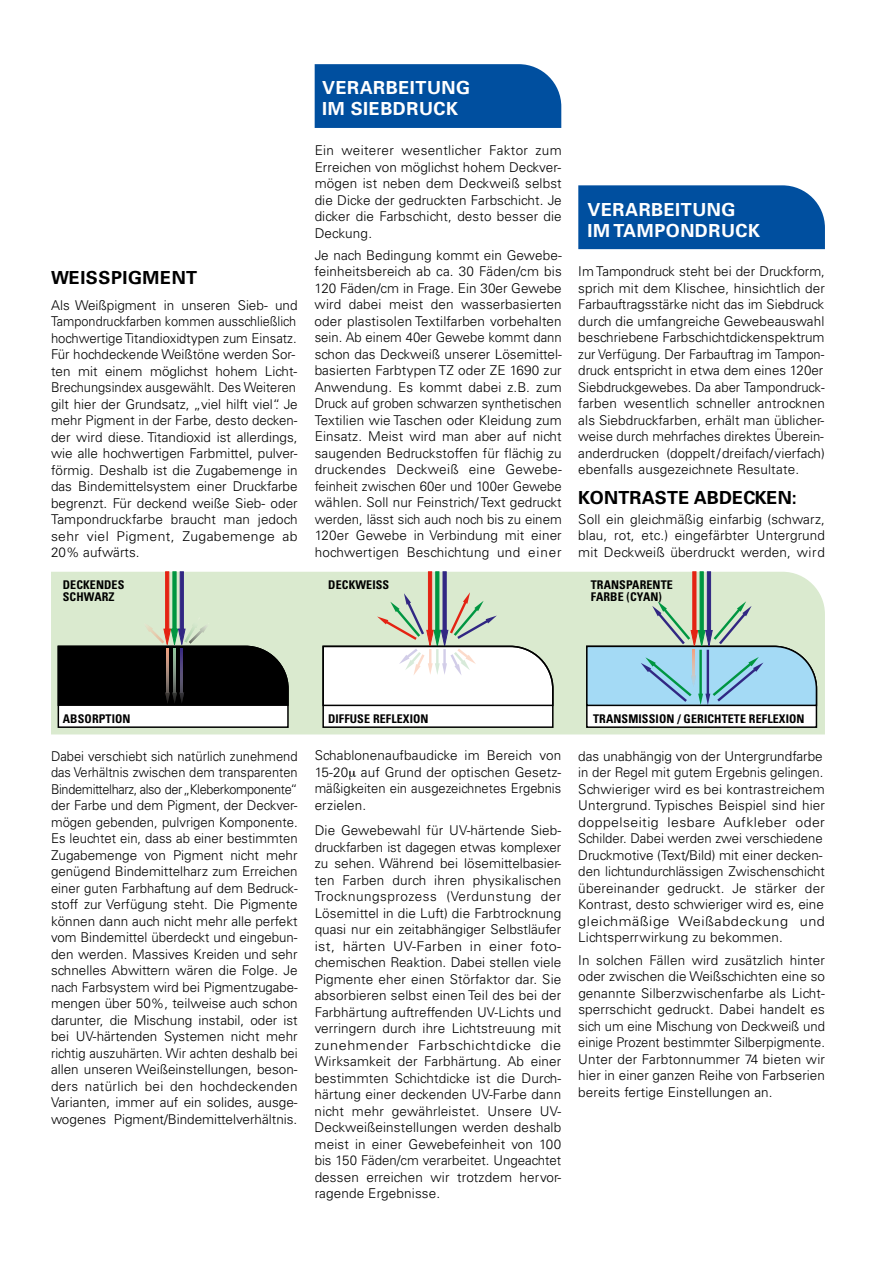
<style>
.page{position:relative;width:893px;height:1263px;background:#fff}
.page>*{position:absolute;margin:0;border:0;box-sizing:border-box;transform-origin:0 0}
.t1{font:700 18px/21px "Univers";letter-spacing:.03em;color:#fff}
.t2{font:700 18px "Univers";letter-spacing:.01em;color:#000}
.t3{font:700 18px "Univers";letter-spacing:.03em;color:#000}
.t4{font:300 13.5px/16.5px "Univers";color:#000;text-align:justify}
.t5{font:300 13.5px/16.5px "Univers";color:#000;text-align:justify;scale:.96 1}
.t6{font:700 condensed 12px/12px "Univers";letter-spacing:.01em;color:#000}
</style>
<div class="page">
<div style="left:51px;top:572px;width:774px;height:162px;background:#daeacf"></div>
<div style="left:315px;top:64px;width:246px;height:64px;background:#004f9f"></div>
<div style="left:578px;top:185px;width:247px;height:64px;background:#004f9f"></div>
<svg style="left:585px;top:571px;width:233px;height:158px;background:#bcd6d3"></svg>
<svg style="left:322px;top:571px;width:232px;height:158px"></svg>
<svg style="left:57px;top:571px;width:232px;height:158px;background:#899083"></svg>
<h1 class="t3" style="left:51px;top:266px;width:148px">WEISSPIGMENT</h1>
<p class="t4" style="left:51px;top:296px;width:248px;text-align:left">Als Weißpigment in unseren Sieb- und Tampondruckfarben kommen ausschließlich hochwertige Titandioxidtypen zum Einsatz.<br>Für hochdeckende Weißtöne werden Sor&shy;ten mit einem möglichst hohem Licht-Brechungsindex ausgewählt. Des Weiteren gilt hier der Grundsatz, „viel hilft viel“. Je mehr Pigment in der Farbe, desto decken&shy;der wird diese. Titandioxid ist allerdings, wie alle hochwertigen Farbmittel, pulver&shy;förmig. Deshalb ist die Zugabemenge in das Bindemittelsystem einer Druckfarbe begrenzt. Für deckend weiße Sieb- oder Tampondruckfarbe braucht man jedoch sehr viel Pigment, Zugabemenge ab 20% aufwärts.</p>
<h1 class="t1" style="left:322px;top:77px;width:149px">VERARBEITUNG<br>IM SIEBDRUCK</h1>
<p class="t4" style="left:315px;top:142px;width:249px">Ein weiterer wesentlicher Faktor zum Erreichen von möglichst hohem Deckver&shy;mögen ist neben dem Deckweiß selbst die Dicke der gedruckten Farbschicht. Je dicker die Farbschicht, desto besser die Deckung.</p>
<p class="t4" style="left:315px;top:246px;width:249px">Je nach Bedingung kommt ein Gewebe&shy;feinheitsbereich ab ca. 30 Fäden/cm bis 120 Fäden/cm in Frage. Ein 30er Gewebe wird dabei meist den wasserbasierten oder plastisolen Textilfarben vorbehalten sein. Ab einem 40er Gewebe kommt dann schon das Deckweiß unserer Lösemittel&shy;basierten Farbtypen TZ oder ZE 1690 zur Anwendung. Es kommt dabei z.B. zum Druck auf groben schwarzen synthetischen Textilien wie Taschen oder Kleidung zum Einsatz. Meist wird man aber auf nicht saugenden Bedruckstoffen für flächig zu druckendes Deckweiß eine Gewebe&shy;feinheit zwischen 60er und 100er Gewebe wählen. Soll nur Feinstrich/ Text gedruckt werden, lässt sich auch noch bis zu einem 120er Gewebe in Verbindung mit einer hochwertigen Beschichtung und einer</p>
<h1 class="t1" style="left:587px;top:198px;width:174px">VERARBEITUNG<br>IM TAMPONDRUCK</h1>
<p class="t4" style="left:578px;top:263px;width:248px;text-align:left">Im Tampondruck steht bei der Druckform, sprich mit dem Klischee, hinsichtlich der Farbauftragsstärke nicht das im Siebdruck durch die umfangreiche Gewebeauswahl beschriebene Farbschichtdickenspektrum zur Verfügung. Der Farbauftrag im Tampon&shy;druck entspricht in etwa dem eines 120er Siebdruckgewebes. Da aber Tampondruck&shy;farben wesentlich schneller antrocknen als Siebdruckfarben, erhält man üblicher&shy;weise durch mehrfaches direktes Überein&shy;anderdrucken (doppelt/dreifach/vierfach) ebenfalls ausgezeichnete Resultate.</p>
<h1 class="t2" style="left:578px;top:486px;width:220px">KONTRASTE ABDECKEN:</h1>
<p class="t4" style="left:578px;top:510px;width:248px">Soll ein gleichmäßig einfarbig (schwarz, blau, rot, etc.) eingefärbter Untergrund mit Deckweiß überdruckt werden, wird</p>
<p class="t6" style="left:63px;top:579px;width:63px">DECKENDES<br>SCHWARZ</p>
<p class="t6" style="left:328px;top:579px;width:62px">DECKWEISS</p>
<p class="t6" style="left:591px;top:579px;width:84px">TRANSPARENTE<br>FARBE (CYAN)</p>
<p class="t6" style="left:63px;top:712px;width:69px">ABSORPTION</p>
<p class="t6" style="left:328px;top:712px;width:102px">DIFFUSE REFLEXION</p>
<p class="t6" style="left:593px;top:712px;width:213px">TRANSMISSION / GERICHTETE REFLEXION</p>
<p class="t5" style="left:51px;top:747px;width:258px">Dabei verschiebt sich natürlich zunehmend das Verhältnis zwischen dem transparenten Bindemittelharz, also der„Kleberkomponente“ der Farbe und dem Pigment, der Deckver&shy;mögen gebenden, pulvrigen Komponente.<br>Es leuchtet ein, dass ab einer bestimmten Zugabemenge von Pigment nicht mehr genügend Bindemittelharz zum Erreichen einer guten Farbhaftung auf dem Bedruck&shy;stoff zur Verfügung steht. Die Pigmente können dann auch nicht mehr alle perfekt vom Bindemittel überdeckt und eingebun&shy;den werden. Massives Kreiden und sehr schnelles Abwittern wären die Folge. Je nach Farbsystem wird bei Pigmentzugabe&shy;mengen über 50%, teilweise auch schon darunter, die Mischung instabil, oder ist bei UV-härtenden Systemen nicht mehr richtig auszuhärten. Wir achten deshalb bei allen unseren Weißeinstellungen, beson&shy;ders natürlich bei den hochdeckenden Varianten, immer auf ein solides, ausge&shy;wogenes Pigment/Bindemittelverhältnis.</p>
<p class="t4" style="left:315px;top:747px;width:248px">Schablonenaufbaudicke im Bereich von 15-20 auf Grund der optischen Gesetz&shy;mäßigkeiten ein ausgezeichnetes Ergebnis erzielen.</p>
<p class="t4" style="left:315px;top:822px;width:248px">Die Gewebewahl für UV-härtende Sieb&shy;druckfarben ist dagegen etwas komplexer zu sehen. Während bei lösemittelbasier&shy;ten Farben durch ihren physikalischen Trocknungsprozess (Verdunstung der Lösemittel in die Luft) die Farbtrocknung quasi nur ein zeitabhängiger Selbstläufer ist, härten UV-Farben in einer foto&shy;chemischen Reaktion. Dabei stellen viele Pigmente eher einen Störfaktor dar. Sie absorbieren selbst einen Teil des bei der Farbhärtung auftreffenden UV-Lichts und verringern durch ihre Lichtstreuung mit zunehmender Farbschichtdicke die Wirksamkeit der Farbhärtung. Ab einer bestimmten Schichtdicke ist die Durch&shy;härtung einer deckenden UV-Farbe dann nicht mehr gewährleistet. Unsere UV-Deckweißeinstellungen werden deshalb meist in einer Gewebefeinheit von 100 bis 150 Fäden/cm verarbeitet. Ungeachtet dessen erreichen wir trotzdem hervor&shy;ragende Ergebnisse.</p>
<p class="t4" style="left:578px;top:747px;width:248px;text-align:left">das unabhängig von der Untergrundfarbe in der Regel mit gutem Ergebnis gelingen.<br>Schwieriger wird es bei kontrastreichem Untergrund. Typisches Beispiel sind hier doppelseitig lesbare Aufkleber oder Schilder. Dabei werden zwei verschiedene Druckmotive (Text/Bild) mit einer decken&shy;den lichtundurchlässigen Zwischenschicht übereinander gedruckt. Je stärker der Kontrast, desto schwieriger wird es, eine gleichmäßige Weißabdeckung und Lichtsperrwirkung zu bekommen.</p>
<p class="t4" style="left:578px;top:951px;width:248px">In solchen Fällen wird zusätzlich hinter oder zwischen die Weißschichten eine so genannte Silberzwischenfarbe als Licht&shy;sperrschicht gedruckt. Dabei handelt es sich um eine Mischung von Deckweiß und einige Prozent bestimmter Silberpigmente.<br>Unter der Farbtonnummer 74 bieten wir hier in einer ganzen Reihe von Farbserien bereits fertige Einstellungen an.</p>
</div>
